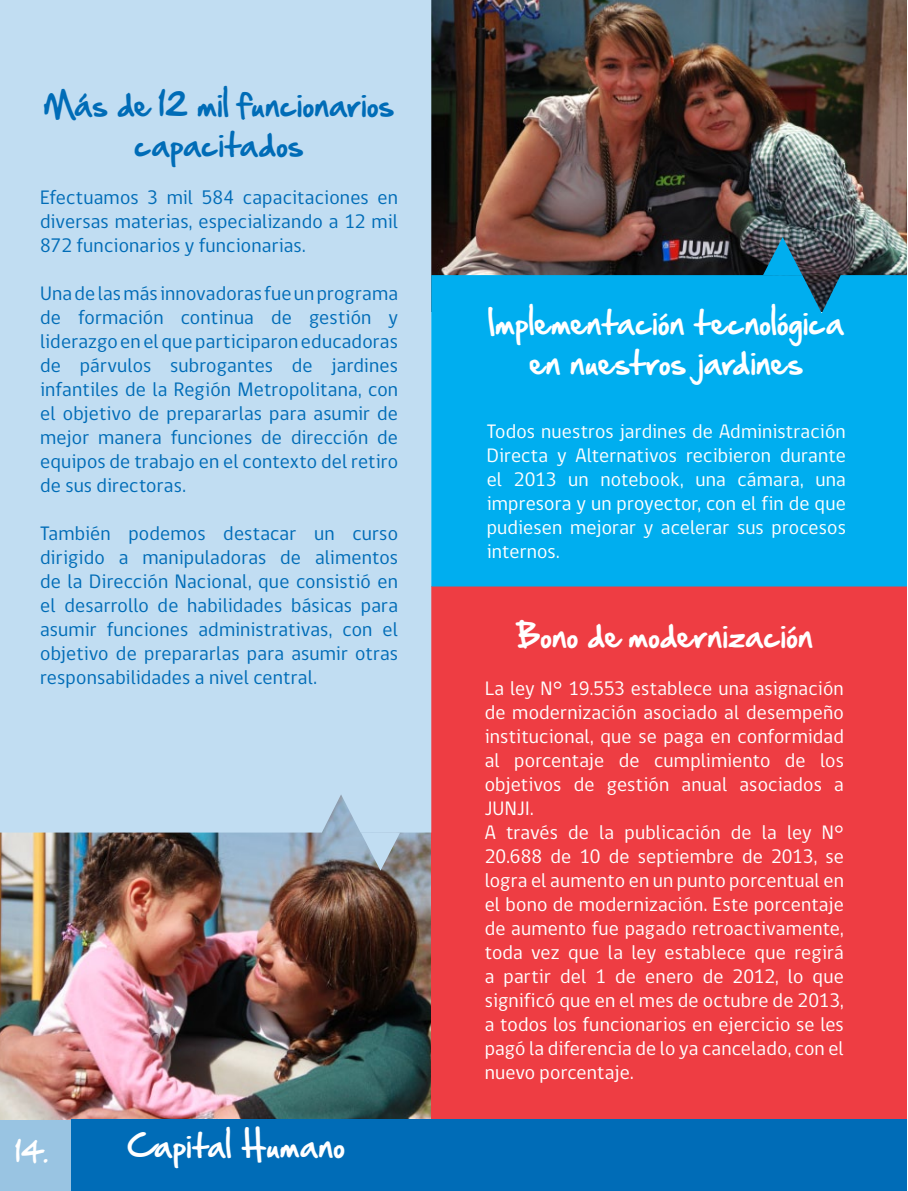
<style>
.page{position:relative;width:908px;height:1191px;background:#fff}
.page>*{position:absolute;margin:0;border:0;box-sizing:border-box;transform-origin:0 0}
.t1{font:28px/40px "Hand Of Sean";letter-spacing:.025em;color:#fff;text-align:center}
.t2{font:28px/40px "Hand Of Sean";letter-spacing:.025em;color:#006cb7;text-align:center}
.t3{font:24px "Hand Of Sean";color:#fff}
.t4{font:20px/24px "gob CL";letter-spacing:.01em;color:#fff;text-align:justify}
.t5{font:20px/24px "gob CL";letter-spacing:.01em;color:#006cb7;text-align:justify}
</style>
<div class="page">
<div style="left:0;top:1119px;width:71px;height:72px;background:#99c4e2"></div>
<img style="left:0;top:832px;width:431px;height:288px">
<img style="left:431px;top:1px;width:475px;height:274px">
<div style="left:431px;top:586px;width:475px;height:534px;background:#ee3d43"></div>
<div style="left:0;top:1px;width:431px;height:831px;background:#c1ddf2"></div>
<div style="left:431px;top:275px;width:475px;height:311px;background:#00aeef"></div>
<svg style="left:361px;top:832px;width:39px;height:38px"></svg>
<svg style="left:762px;top:237px;width:39px;height:38px"></svg>
<div style="left:71px;top:1120px;width:835px;height:71px;background:#006cb7"></div>
<h1 class="t2" style="left:44px;top:85px;width:351px">Más de 12 mil funcionarios capacitados</h1>
<p class="t5" style="left:40px;top:186px;width:359px">Efectuamos 3 mil 584 capacitaciones en diversas materias, especializando a 12 mil 872 funcionarios y funcionarias.</p>
<p class="t5" style="left:40px;top:282px;width:359px">Una de las más innovadoras fue un programa de formación continua de gestión y liderazgo en el que participaron educadoras de párvulos subrogantes de jardines infantiles de la Región Metropolitana, con el objetivo de prepararlas para asumir de mejor manera funciones de dirección de equipos de trabajo en el contexto del retiro de sus directoras.</p>
<p class="t5" style="left:40px;top:522px;width:359px">También podemos destacar un curso dirigido a manipuladoras de alimentos de la Dirección Nacional, que consistió en el desarrollo de habilidades básicas para asumir funciones administrativas, con el objetivo de prepararlas para asumir otras responsabilidades a nivel central.</p>
<p class="t3" style="left:16px;top:1131px;width:35px">14.</p>
<h1 class="t1" style="left:128px;top:1126px;width:218px">Capital Humano</h1>
<h1 class="t1" style="left:488px;top:303px;width:357px">Implementación tecnológica en nuestros jardines</h1>
<p class="t4" style="left:486px;top:420px;width:360px">Todos nuestros jardines de Administración Directa y Alternativos recibieron durante el 2013 un notebook, una cámara, una impresora y un proyector, con el fin de que pudiesen mejorar y acelerar sus procesos internos.</p>
<h1 class="t1" style="left:515px;top:615px;width:298px">Bono de modernización</h1>
<p class="t4" style="left:484px;top:677px;width:360px;text-align:left">La ley N° 19.553 establece una asignación de modernización asociado al desempeño institucional, que se paga en conformidad al porcentaje de cumplimiento de los objetivos de gestión anual asociados a JUNJI.<br>A través de la publicación de la ley N° 20.688 de 10 de septiembre de 2013, se logra el aumento en un punto porcentual en el bono de modernización. Este porcentaje de aumento fue pagado retroactivamente, toda vez que la ley establece que regirá a partir del 1 de enero de 2012, lo que significó que en el mes de octubre de 2013, a todos los funcionarios en ejercicio se les pagó la diferencia de lo ya cancelado, con el nuevo porcentaje.</p>
</div>
